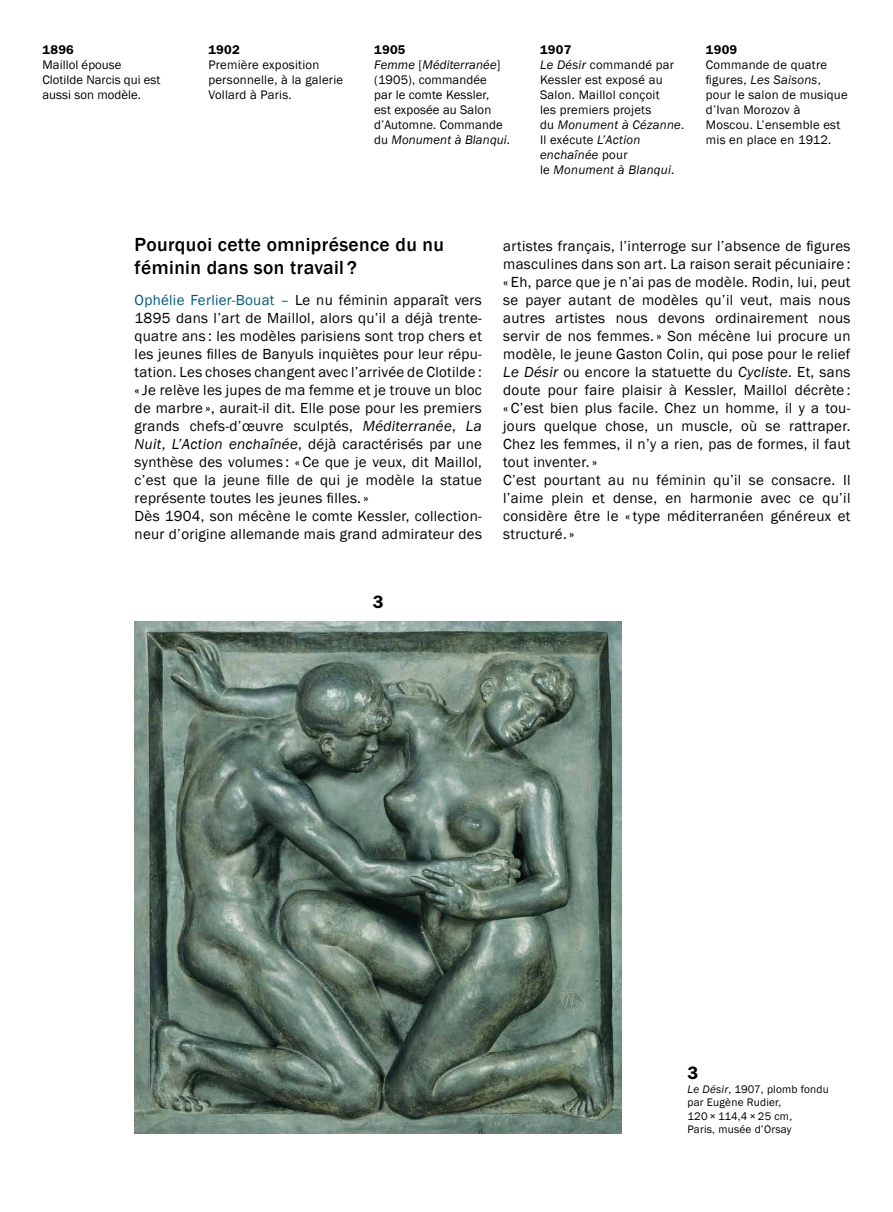
<style>
.page{position:relative;width:893px;height:1212px;background:#fff}
.page>*{position:absolute;margin:0;border:0;box-sizing:border-box;transform-origin:0 0}
.t1{font:500 19.5px/22.5px "Franklin Gothic";letter-spacing:.02em;color:#000}
.t2{font:600 18px "Franklin Gothic";color:#000}
.t3{font:15px/18px "Franklin Gothic";letter-spacing:.02em;color:#000}
.t4{font:12.75px/15px "Franklin Gothic";letter-spacing:.02em;color:#000}
.t5{font:600 12.75px "Franklin Gothic";letter-spacing:.02em;color:#000}
.t6{font:11.25px/13.5px "Franklin Gothic";letter-spacing:.02em;color:#000}
.s1{font-weight:600}
.s2{font-style:italic}
.s3{color:#005a80}
</style>
<div class="page">
<img style="left:135px;top:622px;width:486px;height:511px">
<p class="t5" style="left:43px;top:42px;width:33px">1896</p>
<p class="t4" style="left:43px;top:58px;width:119px">Maillol épouse<br>Clotilde Narcis qui est aussi son modèle.</p>
<p class="t5" style="left:208px;top:42px;width:33px">1902</p>
<p class="t4" style="left:208px;top:58px;width:136px">Première exposition personnelle, à la galerie<br>Vollard à Paris.</p>
<p class="t4" style="left:374px;top:43px;width:137px"><span class="s1">1905<br></span><span class="s2">Femme</span> [<span class="s2">Méditerranée</span>] (1905), commandée<br>par le comte Kessler,<br>est exposée au Salon d’Automne. Commande du <span class="s2">Monument à Blanqui</span>.</p>
<p class="t4" style="left:540px;top:43px;width:146px"><span class="s1">1907<br></span><span class="s2">Le Désir</span> commandé par<br>Kessler est exposé au<br>Salon. Maillol conçoit<br>les premiers projets<br>du <span class="s2">Monument à Cézanne</span>.<br>Il exécute <span class="s2">L’Action enchaînée</span> pour<br>le <span class="s2">Monument à Blanqui</span>.</p>
<p class="t5" style="left:706px;top:42px;width:33px">1909</p>
<p class="t4" style="left:706px;top:58px;width:143px">Commande de quatre figures, <span class="s2">Les Saisons</span>, pour le salon de musique d’Ivan Morozov à<br>Moscou. L’ensemble est mis en place en 1912.</p>
<h1 class="t1" style="left:135px;top:234px;width:311px">Pourquoi cette omniprésence du nu féminin dans son travail ?</h1>
<p class="t3" style="left:135px;top:292px;width:349px"><span class="s3">Ophélie Ferlier-Bouat –</span> Le nu féminin apparaît vers 1895 dans l’art de Maillol, alors qu’il a déjà trente&shy;quatre ans : les modèles parisiens sont trop chers et les jeunes filles de Banyuls inquiètes pour leur répu&shy;tation. Les choses changent avec l’arrivée de Clotilde : «Je relève les jupes de ma femme et je trouve un bloc de marbre », aurait-il dit. Elle pose pour les premiers grands chefs-d’œuvre sculptés, <span class="s2">Méditerranée</span>, <span class="s2">La Nuit</span>, <span class="s2">L’Action enchaînée</span>, déjà caractérisés par une synthèse des volumes : « Ce que je veux, dit Maillol, c’est que la jeune fille de qui je modèle la statue représente toutes les jeunes filles.»<br>Dès 1904, son mécène le comte Kessler, collection&shy;neur d’origine allemande mais grand admirateur des</p>
<p class="t3" style="left:503px;top:238px;width:349px">artistes français, l’interroge sur l’absence de figures masculines dans son art. La raison serait pécuniaire : « Eh, parce que je n’ai pas de modèle. Rodin, lui, peut se payer autant de modèles qu’il veut, mais nous autres artistes nous devons ordinairement nous servir de nos femmes.» Son mécène lui procure un modèle, le jeune Gaston Colin, qui pose pour le relief <span class="s2">Le Désir</span> ou encore la statuette du <span class="s2">Cycliste</span>. Et, sans doute pour faire plaisir à Kessler, Maillol décrète : « C’est bien plus facile. Chez un homme, il y a tou&shy;jours quelque chose, un muscle, où se rattraper.<br>Chez les femmes, il n’y a rien, pas de formes, il faut tout inventer.»<br>C’est pourtant au nu féminin qu’il se consacre. Il l’aime plein et dense, en harmonie avec ce qu’il considère être le «type méditerranéen généreux et structuré.»</p>
<p class="t2" style="left:373px;top:591px;width:12px">3</p>
<p class="t2" style="left:687px;top:1062px;width:12px">3</p>
<p class="t6" style="left:687px;top:1083px;width:143px"><span class="s2">Le Désir</span>, 1907, plomb fondu par Eugène Rudier,<br>120 × 114,4 × 25 cm,<br>Paris, musée d’Orsay</p>
</div>
